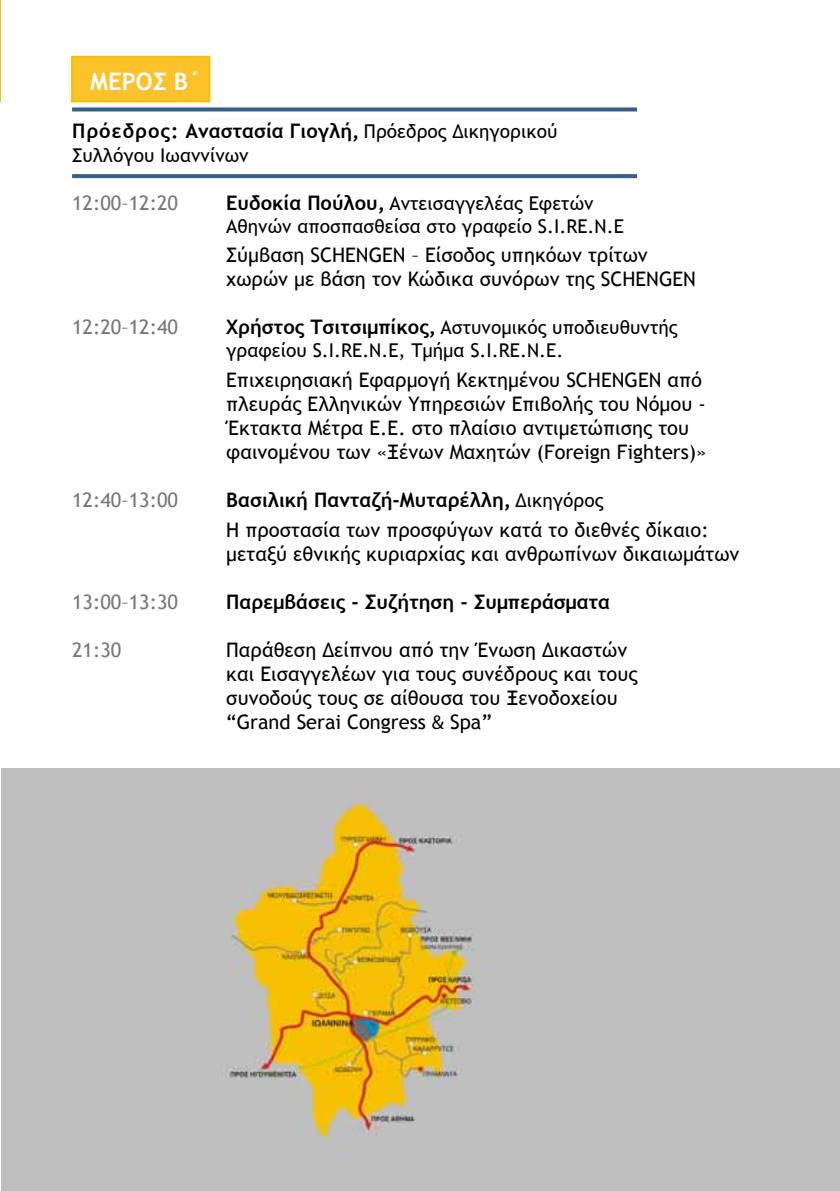
<style>
.page{position:relative;width:840px;height:1191px;background:#fff}
.page>*{position:absolute;margin:0;border:0;box-sizing:border-box;transform-origin:0 0}
.t1{font:700 24px "Trebuchet MS";color:#fff}
.t2{font:20px/24px "Trebuchet MS";color:#000}
.t3{font:700 20px "Trebuchet MS";color:#000}
.t4{font:20px "Trebuchet MS";color:#757677}
.t5{font:19px/22.8px "Trebuchet MS";color:#000}
.s1{font-weight:400;font-size:19px}
.s2{font-weight:700;font-size:20px}
.s3{font-weight:700}
.s4{font-size:19px}
.s5{font-family:"Myriad Pro"}
</style>
<div class="page">
<div style="left:71px;top:56px;width:139px;height:46px;background:#fcc22a;border:2px solid #f7c004"></div>
<svg style="left:72px;top:107px;width:564px;height:4px;background:#4c7497"></svg>
<svg style="left:72px;top:174px;width:564px;height:4px;background:#3a668c"></svg>
<hr style="left:0;top:0;width:1px;height:102px;background:#f7c004">
<img style="left:1px;top:769px;width:838px;height:422px">
<p class="t1" style="left:90px;top:66px;width:114px">ΜΕΡΟΣ Β΄</p>
<p class="t3" style="left:72px;top:118px;width:487px">Πρόεδρος: Αναστασία Γιογλή, <span class="s1">Πρόεδρος Δικηγορικού</span></p>
<p class="t5" style="left:72px;top:144px;width:178px">Συλλόγου Ιωαννίνων</p>
<p class="t4" style="left:72px;top:191px;width:107px">12:00–12:20</p>
<p class="t5" style="left:226px;top:192px;width:399px"><span class="s2">Ευδοκία Πούλου,</span> Αντεισαγγελέας Εφετών<br>Αθηνών αποσπασθείσα στο γραφείο S.I.RΕ.N.E</p>
<p class="t2" style="left:226px;top:243px;width:471px">Σύμβαση SCHENGEN – Είσοδος υπηκόων τρίτων χωρών με βάση τον Κώδικα συνόρων της SCHENGEN</p>
<p class="t4" style="left:72px;top:315px;width:107px">12:20–12:40</p>
<p class="t5" style="left:226px;top:316px;width:452px"><span class="s2">Χρήστος Τσιτσιμπίκος,</span> Αστυνομικός υποδιευθυντής γραφείου S.I.RΕ.N.E, Τμήμα S.I.RΕ.N.E.</p>
<p class="t2" style="left:226px;top:368px;width:481px">Επιχειρησιακή Εφαρμογή Κεκτημένου SCHENGEN από πλευράς Ελληνικών Υπηρεσιών Επιβολής του Νόμου - Έκτακτα Μέτρα Ε.Ε. στο πλαίσιο αντιμετώπισης του φαινομένου των «Ξένων Μαχητών (Foreign Fighters)»</p>
<p class="t4" style="left:72px;top:488px;width:107px">12:40–13:00</p>
<p class="t2" style="left:226px;top:485px;width:484px;line-height:29.6px"><span class="s3">Βασιλική Πανταζή-Μυταρέλλη,</span> <span class="s4">Δικηγόρος<br></span>Η προστασία των προσφύγων κατά το διεθνές δίκαιο:</p>
<p class="t2" style="left:226px;top:541px;width:514px">μεταξύ εθνικής κυριαρχίας και ανθρωπίνων δικαιωμάτων</p>
<p class="t4" style="left:72px;top:589px;width:107px">13:00–13:30</p>
<p class="t3" style="left:226px;top:589px;width:385px">Παρεμβάσεις - Συζήτηση - Συμπεράσματα</p>
<p class="t4" style="left:72px;top:637px;width:51px">21:30</p>
<p class="t2" style="left:226px;top:637px;width:413px">Παράθεση Δείπνου από την Ένωση Δικαστών και Εισαγγελέων για τους συνέδρους και τους συνοδούς τους σε αίθουσα του Ξενοδοχείου “Grand Serai Congress <span class="s5">&amp;</span> Spa”</p>
</div>
